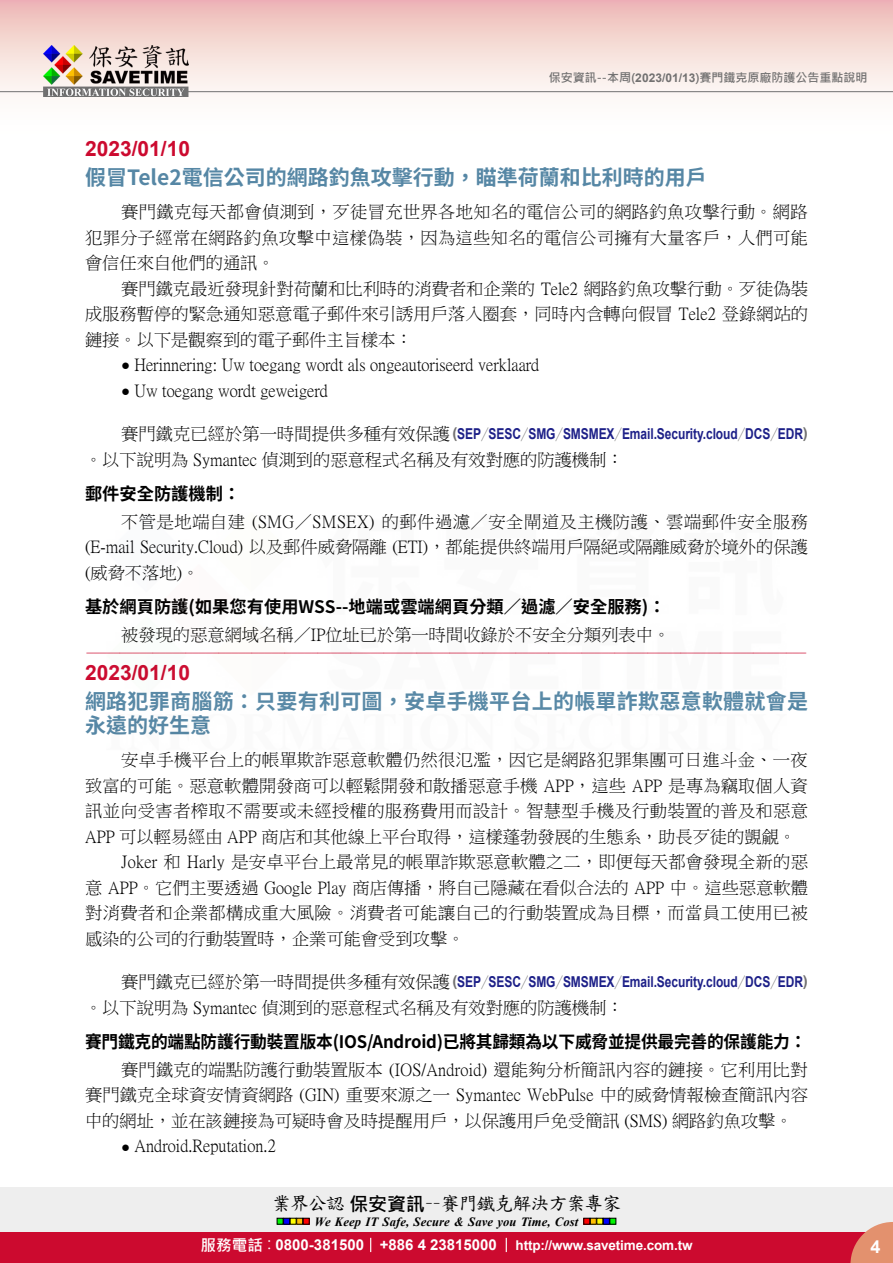
<style>
.page{position:relative;width:893px;height:1263px;background:#fff}
.page>*{position:absolute;margin:0;border:0;box-sizing:border-box;transform-origin:0 0}
.t1{font:700 21px/24px "Source Han Sans TW";color:#5687a5}
.t2{font:700 21px "Arial";color:#cc0a2f}
.t3{font:18.9px "DF Kai Shu SB Estd BF";letter-spacing:-.05em;color:#000}
.t4{font:700 18px "Arial";color:#fff}
.t5{font:17.25px/25.5px "P Ming Li U";color:#000;text-align:justify}
.t6{font:700 17.25px "Source Han Sans TW";letter-spacing:-.015em;color:#000}
.t7{font:17.25px "P Ming Li U";letter-spacing:.025em;color:#000}
.t8{font:17.25px "P Ming Li U";letter-spacing:.02em;color:#000}
.t9{font:16.5px "DF Kai Shu SB Estd BF";color:#cc0a2f}
.t10{font:700 15px "Arial";letter-spacing:-.005em;color:#1d2088;scale:.8 1}
.t11{font:700 13.5px "Arial";letter-spacing:-.01em;color:#fff}
.t12{font:italic 700 12.6px "Times New Roman";letter-spacing:.005em;color:#000}
.t13{font:700 12px "Microsoft Jheng Hei";color:#727171}
.s1{font-family:"Arial"}
.s2{font-family:"Arial";font-size:15px}
.s3{font-family:"P Ming Li U";font-weight:400;font-size:17.25px;color:#000}
.s4{color:#727171}
.s5{font-family:"Source Han Sans TW";font-weight:800;color:#727171}
.s6{font-family:"Microsoft Jheng Hei";font-weight:700}
.s7{font-family:"Microsoft Jheng Hei";font-size:15.6px}
.s8{font-family:"Microsoft Jheng Hei";font-weight:400;font-size:15.6px}
.s9{font-size:15px}
</style>
<div class="page">
<div style="left:0;top:1187px;width:893px;height:49px;background:#eee"></div>
<svg style="left:277px;top:1218px;width:32px;height:6px"></svg>
<svg style="left:584px;top:1218px;width:32px;height:6px"></svg>
<div style="left:0;top:1232px;width:893px;height:31px;background:#cc0a2f"></div>
<svg style="left:850px;top:1222px;width:43px;height:41px"></svg>
<svg style="left:370px;top:1238px;width:1px;height:14px"></svg>
<svg style="left:506px;top:1238px;width:1px;height:14px"></svg>
<div style="left:0;top:0;width:893px;height:141px;background:linear-gradient(to bottom,#efc0bb,#fff)"></div>
<hr style="left:0;top:91px;width:893px;height:1px;background:#727171">
<img style="left:44px;top:46px;width:145px;height:51px">
<p class="t13" style="left:549px;top:70px;width:320px">保安資訊--本周(<span class="s1">2023/01/13</span>)賽門鐵克原廠防護公告重點說明</p>
<p class="t2" style="left:85px;top:134px;width:107px">2023/01/10</p>
<p class="t1" style="left:85px;top:166px;width:623px">假冒Tele2電信公司的網路釣魚攻擊行動，瞄準荷蘭和比利時的用戶</p>
<p class="t5" style="left:85px;top:199px;width:725px;text-indent:36px">賽門鐵克每天都會偵測到，歹徒冒充世界各地知名的電信公司的網路釣魚攻擊行動。網路犯罪分子經常在網路釣魚攻擊中這樣偽裝，因為這些知名的電信公司擁有大量客戶，人們可能會信任來自他們的通訊。</p>
<p class="t5" style="left:85px;top:276px;width:725px;text-indent:36px">賽門鐵克最近發現針對荷蘭和比利時的消費者和企業的 Tele2 網路釣魚攻擊行動。歹徒偽裝成服務暫停的緊急通知惡意電子郵件來引誘用戶落入圈套，同時內含轉向假冒 Tele2 登錄網站的鏈接。以下是觀察到的電子郵件主旨樣本：</p>
<p class="t5" style="left:121px;top:352px;width:420px"><span class="s2">●</span> Herinnering: Uw toegang wordt als ongeautoriseerd verklaard</p>
<p class="t5" style="left:121px;top:378px;width:208px"><span class="s2">●</span> Uw toegang wordt geweigerd</p>
<p class="t10" style="left:121px;top:423px;width:860px"><span class="s3">賽門鐵克已經於第一時間提供多種有效保護</span><span class="s4">(</span>SEP<span class="s5">／</span>SESC<span class="s5">／</span>SMG<span class="s5">／</span>SMSMEX<span class="s5">／</span>Email.Security.cloud<span class="s5">／</span>DCS<span class="s5">／</span>EDR<span class="s4">)</span></p>
<p class="t5" style="left:85px;top:447px;width:540px">。以下說明為 Symantec 偵測到的惡意程式名稱及有效對應的防護機制：</p>
<p class="t6" style="left:85px;top:484px;width:157px">郵件安全防護機制：</p>
<p class="t5" style="left:85px;top:509px;width:724px;text-indent:36px">不管是地端自建 (SMG／SMSEX) 的郵件過濾／安全閘道及主機防護、雲端郵件安全服務(E-mail Security.Cloud) 以及郵件威脅隔離 (ETI)，都能提供終端用戶隔絕或隔離威脅於境外的保護(威脅不落地)。</p>
<p class="t6" style="left:85px;top:597px;width:582px">基於網頁防護(如果您有使用WSS--地端或雲端網頁分類／過濾／安全服務)：</p>
<p class="t5" style="left:121px;top:622px;width:551px">被發現的惡意網域名稱／IP位址已於第一時間收錄於不安全分類列表中。</p>
<p class="t9" style="left:86px;top:645px;width:723px">-------------------------------------------------------------------------------------------------------------</p>
<p class="t2" style="left:85px;top:658px;width:107px">2023/01/10</p>
<p class="t1" style="left:85px;top:690px;width:725px">網路犯罪商腦筋：只要有利可圖，安卓手機平台上的帳單詐欺惡意軟體就會是永遠的好生意</p>
<p class="t8" style="left:121px;top:751px;width:688px">安卓手機平台上的帳單欺詐惡意軟體仍然很氾濫，因它是網路犯罪集團可日進斗金、一夜</p>
<p class="t5" style="left:85px;top:773px;width:724px">致富的可能。惡意軟體開發商可以輕鬆開發和散播惡意手機 APP，這些 APP 是專為竊取個人資</p>
<p class="t7" style="left:85px;top:802px;width:725px">訊並向受害者榨取不需要或未經授權的服務費用而設計。智慧型手機及行動裝置的普及和惡意</p>
<p class="t5" style="left:85px;top:824px;width:713px">APP 可以輕易經由 APP 商店和其他線上平台取得，這樣蓬勃發展的生態系，助長歹徒的覬覦。</p>
<p class="t5" style="left:121px;top:849px;width:688px">Joker 和 Harly 是安卓平台上最常見的帳單詐欺惡意軟體之二，即便每天都會發現全新的惡</p>
<p class="t5" style="left:85px;top:875px;width:724px">意 APP。它們主要透過 Google Play 商店傳播，將自己隱藏在看似合法的 APP 中。這些惡意軟體</p>
<p class="t7" style="left:85px;top:904px;width:725px">對消費者和企業都構成重大風險。消費者可能讓自己的行動裝置成為目標，而當員工使用已被</p>
<p class="t5" style="left:85px;top:926px;width:381px">感染的公司的行動裝置時，企業可能會受到攻擊。</p>
<p class="t10" style="left:121px;top:971px;width:860px"><span class="s3">賽門鐵克已經於第一時間提供多種有效保護</span><span class="s4">(</span>SEP<span class="s5">／</span>SESC<span class="s5">／</span>SMG<span class="s5">／</span>SMSMEX<span class="s5">／</span>Email.Security.cloud<span class="s5">／</span>DCS<span class="s5">／</span>EDR<span class="s4">)</span></p>
<p class="t5" style="left:85px;top:995px;width:540px">。以下說明為 Symantec 偵測到的惡意程式名稱及有效對應的防護機制：</p>
<p class="t6" style="left:85px;top:1032px;width:723px">賽門鐵克的端點防護行動裝置版本(IOS/Android)已將其歸類為以下威脅並提供最完善的保護能力：</p>
<p class="t5" style="left:85px;top:1057px;width:725px;text-indent:36px">賽門鐵克的端點防護行動裝置版本 (IOS/Android) 還能夠分析簡訊內容的鏈接。它利用比對賽門鐵克全球資安情資網路 (GIN) 重要來源之一 Symantec WebPulse 中的威脅情報檢查簡訊內容中的網址，並在該鏈接為可疑時會及時提醒用戶，以保護用戶免受簡訊 (SMS) 網路釣魚攻擊。</p>
<p class="t5" style="left:121px;top:1133px;width:156px"><span class="s2">●</span> Android.Reputation.2</p>
<p class="t3" style="left:272px;top:1194px;width:351px">業界公認<span class="s6">保安資訊</span>－－賽門鐵克解決方案專家</p>
<p class="t12" style="left:315px;top:1212px;width:265px">We Keep IT Safe, Secure &amp; Save you Time, Cost</p>
<p class="t11" style="left:200px;top:1235px;width:494px"><span class="s7">服務電話</span><span class="s8">：</span><span class="s9">0800-381500 +886 4 23815000</span> http://www.savetime.com.tw</p>
<p class="t4" style="left:870px;top:1234px;width:12px">4</p>
</div>
